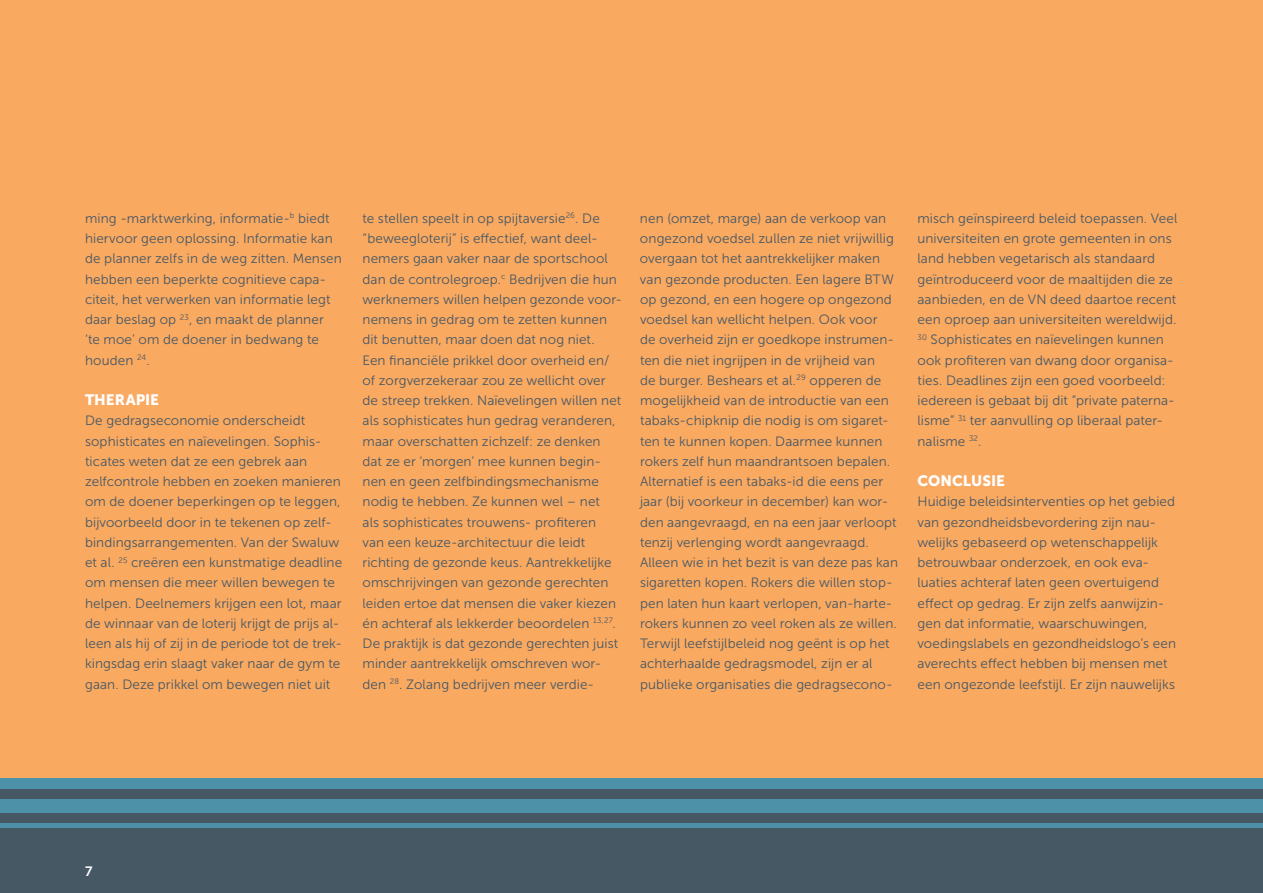
<style>
.page{position:relative;width:1263px;height:893px;background:#f9a960}
.page>*{position:absolute;margin:0;border:0;box-sizing:border-box;transform-origin:0 0}
.t1{font:15px "Museo Sans 900";color:#fff}
.t2{font:13.5px/20.2px "Museo Sans 300";letter-spacing:.01em;color:#475865}
.t3{font:13.5px "Museo Sans 700";color:#fff}
</style>
<div class="page">
<div style="left:0;top:778px;width:1263px;height:115px;background:#475865"></div>
<div style="left:0;top:778px;width:1263px;height:11px;background:#4d91a9"></div>
<div style="left:0;top:799px;width:1263px;height:14px;background:#4d91a9"></div>
<hr style="left:0;top:823px;width:1263px;height:4px;background:#4d91a9">
<p class="t2" style="left:85px;top:208px;width:258px">ming -marktwerking, informatie-<sup>b</sup> biedt hiervoor geen oplossing. I nformatie kan de planner zelfs in de weg zitten. Mensen hebben een beperkte cognitieve capa&shy;citeit, het verwerken van informatie legt daar beslag op <sup>23</sup>, en maakt de planner ‘te moe’ om de doener in bedwang te houden <sup>24</sup>.</p>
<p class="t1" style="left:85px;top:391px;width:76px">THERAPIE</p>
<p class="t2" style="left:85px;top:411px;width:259px">De gedragseconomie onderscheidt sophisticates en naïevelingen. Sophis&shy;ticates weten dat ze een gebrek aan zelfcontrole hebben en zoeken manieren om de doener beperkingen op te leggen, bijvoorbeeld door in te tekenen op zelf&shy;bindingsarrangementen. Van der Swaluw et al. <sup>25</sup> creëren een kunstmatige deadline om mensen die meer willen bewegen te helpen. Deelnemers krijgen een lot, maar de winnaar van de loterij krijgt de prijs al&shy;leen als hij of zij in de periode tot de trek&shy;kingsdag erin slaagt vaker naar de gym te gaan. Deze prikkel om bewegen niet uit</p>
<p class="t2" style="left:362px;top:208px;width:261px">te stellen speelt in op spijtaversie<sup>26</sup>. De “beweegloterij” is effectief, want deel&shy;nemers gaan vaker naar de sportschool dan de controlegroep.<sup>c</sup> Bedrijven die hun werknemers willen helpen gezonde voor&shy;nemens in gedrag om te zetten kunnen dit benutten, maar doen dat nog niet.<br>Een financiële prikkel door overheid en/ of zorgverzekeraar zou ze wellicht over de streep trekken. N aïevelingen willen net als sophisticates hun gedrag veranderen, maar overschatten zichzelf: ze denken dat ze er ‘morgen’ mee kunnen begin&shy;nen en geen zelfbindingsmechanisme nodig te hebben. Ze kunnen wel – net<br>als sophisticates trouwens- profiteren<br>van een keuze-architectuur die leidt richting de gezonde keus. Aantrekkelijke omschrijvingen van gezonde gerechten leiden ertoe dat mensen die vaker kiezen én achteraf als lekkerder beoordelen <sup>13,27</sup>.<br>De praktijk is dat gezonde gerechten juist minder aantrekkelijk omschreven wor&shy;den <sup>28</sup>. Zolang bedrijven meer verdie-</p>
<p class="t2" style="left:640px;top:208px;width:259px">nen (omzet, marge) aan de verkoop van ongezond voedsel zullen ze niet vrijwillig overgaan tot het aantrekkelijker maken van gezonde producten. Een lagere btw op gezond, en een hogere op ongezond voedsel kan wellicht helpen. Ook voor<br>de overheid zijn er goedkope instrumen&shy;ten die niet ingrijpen in de vrijheid van<br>de burger. Beshears et al.<sup>29</sup> opperen de mogelijkheid van de introductie van een tabaks-chipknip die nodig is om sigaret&shy;ten te kunnen kopen. Daarmee kunnen rokers zelf hun maandrantsoen bepalen.<br>Alternatief is een tabaks-id die eens per jaar (bij voorkeur in december) kan wor&shy;den aangevraagd, en na een jaar verloopt tenzij verlenging wordt aangevraagd.<br>Alleen wie in het bezit is van deze pas kan sigaretten kopen. Rokers die willen stop&shy;pen laten hun kaart verlopen, van-harte&shy;rokers kunnen zo veel roken als ze willen.<br>Terwijl leefstijlbeleid nog geënt is op het achterhaalde gedragsmodel, zijn er al publieke organisaties die gedragsecono-</p>
<p class="t2" style="left:917px;top:208px;width:261px">misch geïnspireerd beleid toepassen. Veel universiteiten en grote gemeenten in ons land hebben vegetarisch als standaard geïntroduceerd voor de maaltijden die ze aanbieden, en de VN deed daartoe recent een oproep aan universiteiten wereldwijd.<br><sup>30</sup> Sophisticates en naïevelingen kunnen ook profiteren van dwang door organisa&shy;ties. Deadlines zijn een goed voorbeeld: iedereen is gebaat bij dit “private paterna&shy;lisme” <sup>31</sup> ter aanvulling op liberaal pater&shy;nalisme <sup>32</sup>.</p>
<p class="t1" style="left:917px;top:472px;width:89px">CONCLUSIE</p>
<p class="t2" style="left:917px;top:492px;width:260px">H uidige beleidsinterventies op het gebied van gezondheidsbevordering zijn nau&shy;welijks gebaseerd op wetenschappelijk betrouwbaar onderzoek, en ook eva&shy;luaties achteraf laten geen overtuigend effect op gedrag. Er zijn zelfs aanwijzin&shy;gen dat informatie, waarschuwingen, voedingslabels en gezondheidslogo’s een averechts effect hebben bij mensen met een ongezonde leefstijl. Er zijn nauwelijks</p>
<p class="t3" style="left:85px;top:864px;width:9px">7</p>
</div>
